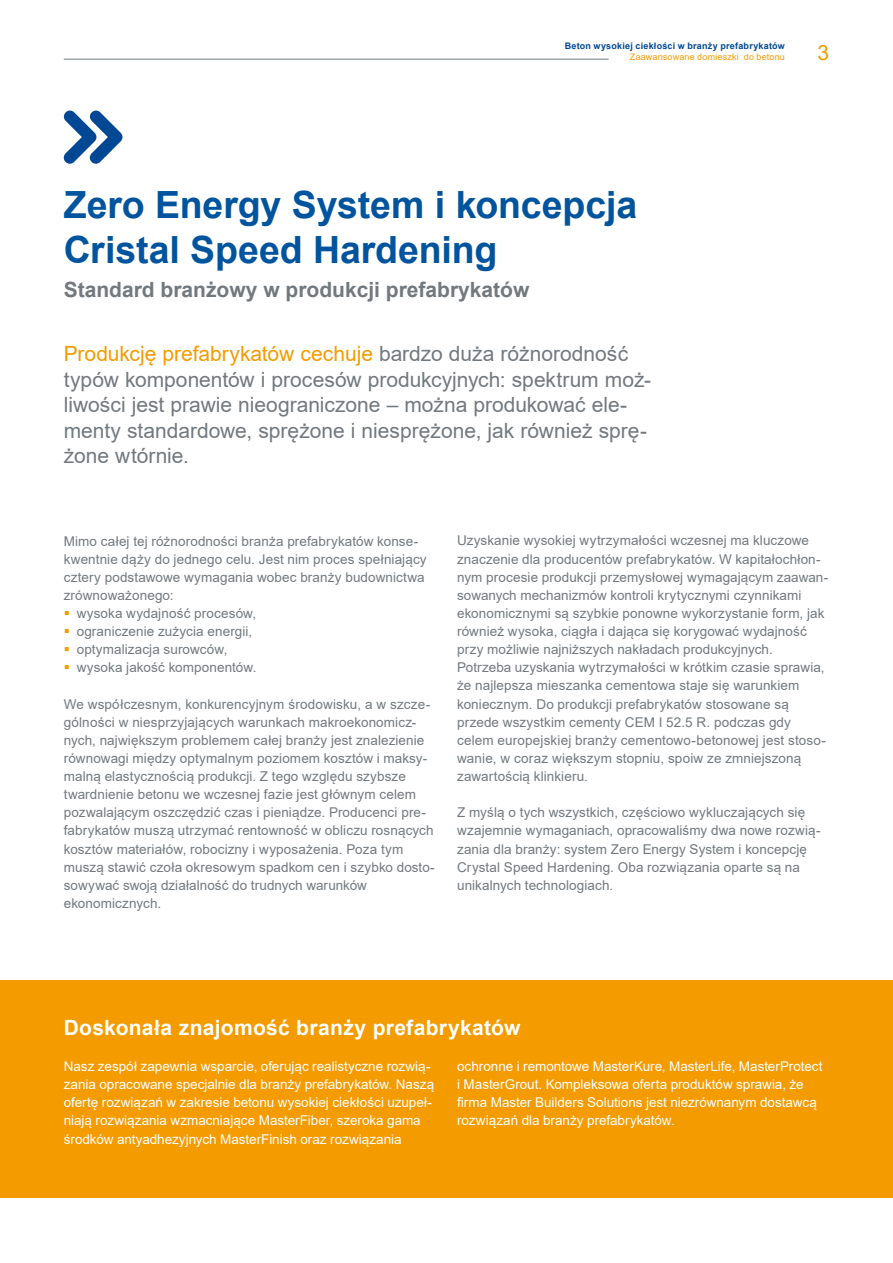
<style>
.page{position:relative;width:893px;height:1263px;background:#fff}
.page>*{position:absolute;margin:0;border:0;box-sizing:border-box;transform-origin:0 0}
.t1{font:700 37.5px/45px "Arial";letter-spacing:-.005em;color:#00549d}
.t2{font:21px/25.5px "Arial";color:#72797e}
.t3{font:700 21px "Arial";color:#72797e}
.t4{font:700 21px "Arial";letter-spacing:.015em;color:#fff}
.t5{font:21px "Arial";color:#f49b00}
.t6{font:13.5px/18.1px "Arial";letter-spacing:.01em;color:#72797e}
.t7{font:13.5px/18.1px "Arial";letter-spacing:-.005em;color:#fff}
.t8{font:700 9px "Arial";letter-spacing:.025em;color:#004894}
.t9{font:9px "Arial";letter-spacing:.02em;color:#f49b00}
.s1{color:#f49b00}
</style>
<div class="page">
<div style="left:0;top:980px;width:893px;height:218px;background:#f49b00"></div>
<svg style="left:64px;top:111px;width:58px;height:53px"></svg>
<hr style="left:64px;top:59px;width:721px;height:1px;background:#72797e">
<div style="left:609px;top:57px;width:176px;height:5px;background:#fff"></div>
<hr style="left:0;top:354px;width:1px;height:274px;background:#f49b00">
<p class="t8" style="left:565px;top:40px;width:222px">Beton wysokiej ciekłości w branży prefabrykatów</p>
<p class="t9" style="left:630px;top:50px;width:157px">Zaawansowane domieszki do betonu</p>
<h2 class="t5" style="left:817px;top:38px;width:13px">3</h2>
<h1 class="t1" style="left:64px;top:182px;width:575px">Zero Energy System i koncepcja<br>Cristal Speed Hardening</h1>
<h2 class="t3" style="left:64px;top:274px;width:467px">Standard branżowy w produkcji prefabrykatów</h2>
<p class="t2" style="left:64px;top:341px;width:589px"><span class="s1">Produkcję prefabrykatów cechuje</span> bardzo duża różnorodność typów komponentów i procesów produkcyjnych: spektrum moż&shy;liwości jest prawie nieograniczone – można produkować ele&shy;menty standardowe, sprężone i niesprężone, jak również sprę&shy;żone wtórnie.</p>
<p class="t6" style="left:64px;top:532px;width:364px">Mimo całej tej różnorodności branża prefabrykatów konse&shy;kwentnie dąży do jednego celu. Jest nim proces spełniający cztery podstawowe wymagania wobec branży budownictwa zrównoważonego:</p>
<p class="t6" style="left:64px;top:604px;width:194px"><span class="s1">▪</span> wysoka wydajność procesów,</p>
<p class="t6" style="left:64px;top:622px;width:190px"><span class="s1">▪</span> ograniczenie zużycia energii,</p>
<p class="t6" style="left:64px;top:640px;width:165px"><span class="s1">▪</span> optymalizacja surowców,</p>
<p class="t6" style="left:64px;top:658px;width:194px"><span class="s1">▪</span> wysoka jakość komponentów.</p>
<p class="t6" style="left:64px;top:695px;width:372px">We współczesnym, konkurencyjnym środowisku, a w szcze&shy;gólności w niesprzyjających warunkach makroekonomicz&shy;nych, największym problemem całej branży jest znalezienie równowagi między optymalnym poziomem kosztów i maksy&shy;malną elastycznością produkcji. Z tego względu szybsze twardnienie betonu we wczesnej fazie jest głównym celem pozwalającym oszczędzić czas i pieniądze. Producenci pre&shy;fabrykatów muszą utrzymać rentowność w obliczu rosnących kosztów materiałów, robocizny i wyposażenia. Poza tym muszą stawić czoła okresowym spadkom cen i szybko dosto&shy;sowywać swoją działalność do trudnych warunków ekonomicznych.</p>
<p class="t6" style="left:457px;top:531px;width:373px">Uzyskanie wysokiej wytrzymałości wczesnej ma kluczowe znaczenie dla producentów prefabrykatów. W kapitałochłon&shy;nym procesie produkcji przemysłowej wymagającym zaawan&shy;sowanych mechanizmów kontroli krytycznymi czynnikami ekonomicznymi są szybkie ponowne wykorzystanie form, jak również wysoka, ciągła i dająca się korygować wydajność przy możliwie najniższych nakładach produkcyjnych.<br>Potrzeba uzyskania wytrzymałości w krótkim czasie sprawia, że najlepsza mieszanka cementowa staje się warunkiem koniecznym. Do produkcji prefabrykatów stosowane są przede wszystkim cementy CEM I 52.5 R. podczas gdy celem europejskiej branży cementowo-betonowej jest stoso&shy;wanie, w coraz większym stopniu, spoiw ze zmniejszoną zawartością klinkieru.</p>
<p class="t6" style="left:457px;top:803px;width:365px">Z myślą o tych wszystkich, częściowo wykluczających się wzajemnie wymaganiach, opracowaliśmy dwa nowe rozwią&shy;zania dla branży: system Zero Energy System i koncepcję Crystal Speed Hardening. Oba rozwiązania oparte są na unikalnych technologiach.</p>
<h2 class="t4" style="left:64px;top:1013px;width:458px">Doskonała znajomość branży prefabrykatów</h2>
<p class="t7" style="left:64px;top:1057px;width:372px">Nasz zespół zapewnia wsparcie, oferując realistyczne rozwią&shy;zania opracowane specjalnie dla branży prefabrykatów. Naszą ofertę rozwiązań w zakresie betonu wysokiej ciekłości uzupeł&shy;niają rozwiązania wzmacniające MasterFiber, szeroka gama środków antyadhezyjnych MasterFinish oraz rozwiązania</p>
<p class="t7" style="left:457px;top:1057px;width:367px">ochronne i remontowe MasterKure, MasterLife, MasterProtect i MasterGrout. Kompleksowa oferta produktów sprawia, że firma Master Builders Solutions jest niezrównanym dostawcą rozwiązań dla branży prefabrykatów.</p>
</div>
